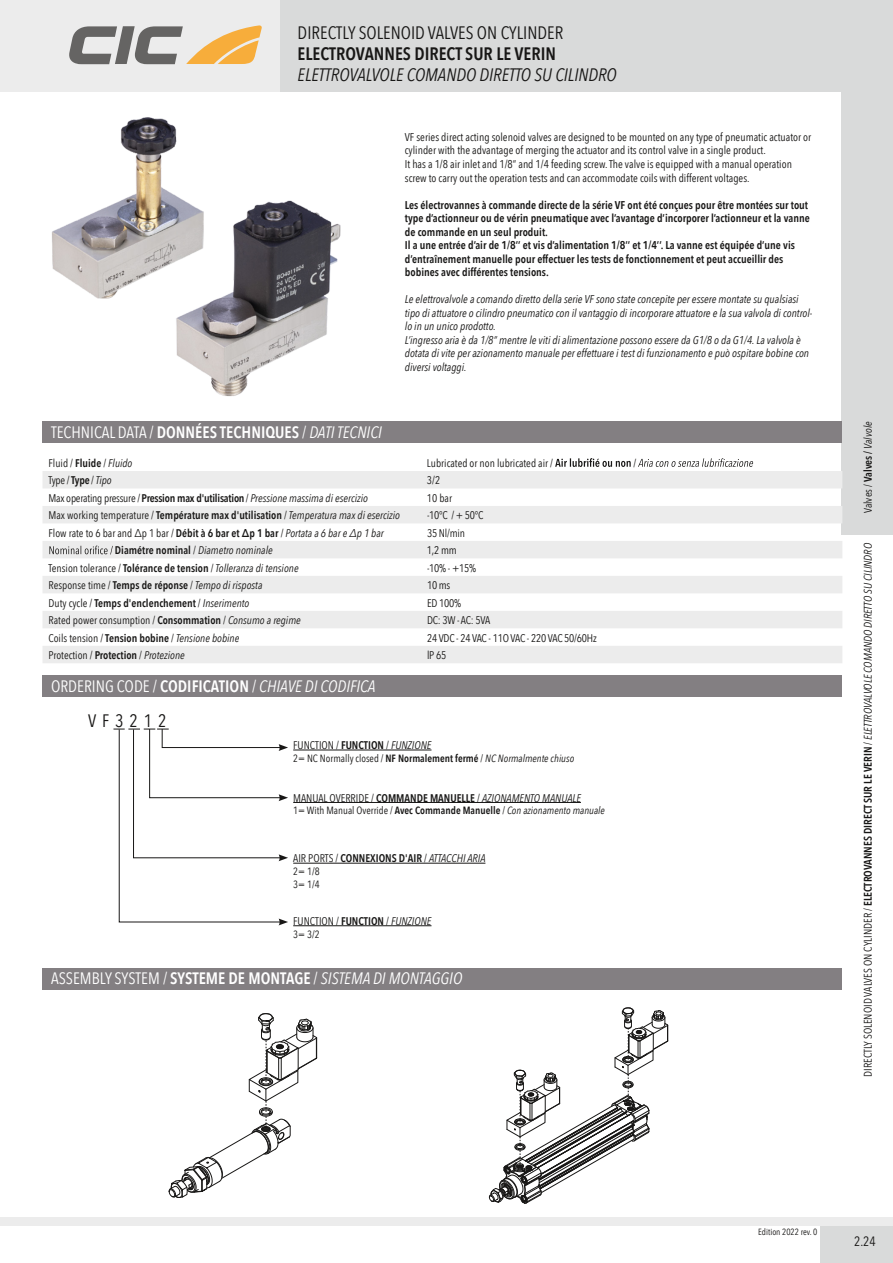
<style>
.page{position:relative;width:893px;height:1263px;background:#fff}
.page>*{position:absolute;margin:0;border:0;box-sizing:border-box;transform-origin:0 0}
.t1{font:18px "Avenir Next Condensed";color:#181716}
.t2{font:italic 18px "Avenir Next Condensed";color:#181716}
.t3{font:600 18px "Avenir Next Condensed";color:#181716}
.t4{font:italic 16.5px "Avenir Next Condensed";color:#fff}
.t5{font:600 16.5px "Avenir Next Condensed";color:#fff}
.t6{font:13.5px "Avenir Next Condensed";color:#181716}
.t7{font:italic 11.25px/13.5px "Avenir Next Condensed";color:#181716}
.t8{font:600 11.25px/13.5px "Avenir Next Condensed";color:#181716}
.t9{font:11.25px/13.5px "Avenir Next Condensed";color:#181716}
.t10{font:11.1px "Avenir Next Condensed";color:#181716}
.t11{font:italic 11.1px "Avenir Next Condensed";color:#181716}
.t12{font:600 11.1px "Avenir Next Condensed";color:#181716}
.t13{font:11.1px "Avenir Next Condensed";letter-spacing:-.02em;color:#181716}
.t14{font:10.95px "Avenir Next Condensed";color:#181716}
.t15{font:10.5px/12.6px "Avenir Next Condensed";color:#181716}
.t16{font:9px "Avenir Next Condensed";color:#181716}
.s1{font-weight:400}
.s2{font-weight:400;font-style:italic}
.s3{font-weight:600}
.s4{font-style:italic}
.s5{font-style:normal}
.s6{font-weight:600;font-style:normal}
</style>
<div class="page">
<div style="left:0;top:0;width:281px;height:92px;background:#ececec"></div>
<div style="left:281px;top:0;width:612px;height:92px;background:#d9dada"></div>
<div style="left:842px;top:0;width:51px;height:534px;background:#d9dada"></div>
<div style="left:821px;top:1226px;width:72px;height:37px;background:#d9dada"></div>
<div style="left:0;top:1217px;width:893px;height:9px;background:#ececec"></div>
<div style="left:43px;top:422px;width:799px;height:21px;background:#837f82"></div>
<svg style="left:43px;top:471px;width:799px;height:192px;fill:#ececec"></svg>
<svg style="left:555px;top:458px;width:76px;height:9px"></svg>
<svg style="left:638px;top:458px;width:115px;height:9px"></svg>
<svg style="left:49px;top:546px;width:64px;height:8px"></svg>
<div style="left:43px;top:675px;width:799px;height:21px;background:#837f82"></div>
<hr style="left:293px;top:863px;width:192px;height:1px;background:#181716">
<hr style="left:293px;top:925px;width:138px;height:1px;background:#181716">
<hr style="left:293px;top:802px;width:288px;height:1px;background:#181716">
<hr style="left:293px;top:750px;width:138px;height:1px;background:#181716">
<svg style="left:113px;top:728px;width:175px;height:197px"></svg>
<div style="left:43px;top:968px;width:799px;height:21px;background:#837f82"></div>
<svg style="left:169px;top:1013px;width:148px;height:185px"></svg>
<svg style="left:489px;top:989px;width:179px;height:215px"></svg>
<svg style="left:69px;top:25px;width:193px;height:39px"></svg>
<img style="left:52px;top:117px;width:289px;height:279px">
<h1 class="t1" style="left:298px;top:18px;width:267px">DIRECTLY SOLENOID VALVES ON CYLINDER</h1>
<h1 class="t3" style="left:298px;top:38px;width:260px">ELECTROVANNES DIRECT SUR LE VERIN</h1>
<h1 class="t2" style="left:298px;top:64px;width:321px">ELETTROVALVOLE COMANDO DIRETTO SU CILINDRO</h1>
<p class="t9" style="left:405px;top:130px;width:408px">VF series direct acting solenoid valves are designed to be mounted on any type of pneumatic actuator or cylinder with the advantage of merging the actuator and its control valve in a single product.<br>It has a 1/8 air inlet and 1/8” and 1/4 feeding screw.The valve is equipped with a manual operation screw to carry out the operation tests and can accommodate coils with different voltages.</p>
<p class="t8" style="left:405px;top:197px;width:406px">Les électrovannes à commande directe de la série VF ont été conçues pour être montées sur tout type d’actionneur ou de vérin pneumatique avec l’avantage d’incorporer l’actionneur et la vanne de commande en un seul produit.<br>Il a une entrée d’air de 1/8’’ et vis d’alimentation 1/8’’ et 1/4’’. La vanne est équipée d’une vis d’entraînement manuelle pour effectuer les tests de fonctionnement et peut accueillir des bobines avec différentes tensions.</p>
<p class="t7" style="left:405px;top:292px;width:409px">Le elettrovalvole a comando diretto della serie VF sono state concepite per essere montate su qualsiasi tipo di attuatore o cilindro pneumatico con il vantaggio di incorporare attuatore e la sua valvola di control&shy;lo in un unico prodotto.<br>L’ingresso aria è da 1/8” mentre le viti di alimentazione possono essere da G1/8 o da G1/4. La valvola è dotata di vite per azionamento manuale per effettuare i test di funzionamento e può ospitare bobine con diversi voltaggi.</p>
<h2 class="t5" style="left:51px;top:418px;width:332px"><span class="s1">TECHNICAL DATA /</span> DONNÉES TECHNIQUES <span class="s1">/</span> <span class="s2">DATI TECNICI</span></h2>
<p class="t10" style="left:49px;top:453px;width:85px">Fluid / <span class="s3">Fluide</span> / <span class="s4">Fluido</span></p>
<p class="t10" style="left:427px;top:453px;width:128px">Lubricated or non lubricated air /</p>
<p class="t10" style="left:633px;top:453px;width:4px">/</p>
<p class="t10" style="left:49px;top:471px;width:65px">Type / <span class="s3">Type</span> / <span class="s4">Tipo</span></p>
<p class="t10" style="left:427px;top:471px;width:15px">3/2</p>
<p class="t11" style="left:49px;top:491px;width:321px"><span class="s5">Max operating pressure /</span> <span class="s6">Pression max d'utilisation</span> <span class="s5">/</span> Pressione massima di esercizio</p>
<p class="t10" style="left:427px;top:488px;width:27px">10 bar</p>
<p class="t12" style="left:49px;top:506px;width:353px"><span class="s1">Max working temperature /</span> Température max d'utilisation <span class="s1">/</span> <span class="s2">Temperatura max di esercizio</span></p>
<p class="t10" style="left:427px;top:506px;width:58px">-10°C / + 50°C</p>
<p class="t10" style="left:49px;top:523px;width:337px">Flow rate to 6 bar and ∆p 1 bar / <span class="s3">Débit à 6 bar et ∆p 1 bar</span> / <span class="s4">Portata a 6 bar e ∆p 1 bar</span></p>
<p class="t10" style="left:427px;top:523px;width:39px">35 Nl/min</p>
<p class="t11" style="left:115px;top:544px;width:159px"><span class="s6">Diamétre nominal</span> <span class="s5">/</span> Diametro nominale</p>
<p class="t10" style="left:427px;top:541px;width:31px">1,2 mm</p>
<p class="t11" style="left:49px;top:561px;width:252px"><span class="s5">Tension tolerance /</span> <span class="s6">Tolérance de tension</span> <span class="s5">/</span> Tolleranza di tensione</p>
<p class="t10" style="left:427px;top:558px;width:51px">-10% - +15%</p>
<p class="t11" style="left:49px;top:578px;width:215px"><span class="s5">Response time /</span> <span class="s6">Temps de réponse</span> <span class="s5">/</span> Tempo di risposta</p>
<p class="t10" style="left:427px;top:576px;width:25px">10 ms</p>
<p class="t12" style="left:49px;top:593px;width:202px"><span class="s1">Duty cycle /</span> Temps d'enclenchement <span class="s1">/</span> <span class="s2">Inserimento</span></p>
<p class="t10" style="left:427px;top:593px;width:36px">ED 100%</p>
<p class="t10" style="left:49px;top:611px;width:254px">Rated power consumption / <span class="s3">Consommation</span> / <span class="s4">Consumo a regime</span></p>
<p class="t10" style="left:427px;top:611px;width:65px">DC: 3W - AC: 5VA</p>
<p class="t10" style="left:49px;top:628px;width:192px">Coils tension / <span class="s3">Tension bobine</span> / <span class="s4">Tensione bobine</span></p>
<p class="t13" style="left:427px;top:628px;width:171px">24 VDC - 24 VAC - 11OVAC - 220 VAC 50/60Hz</p>
<p class="t10" style="left:49px;top:646px;width:138px">Protection / <span class="s3">Protection</span> / <span class="s4">Protezione</span></p>
<p class="t10" style="left:427px;top:646px;width:21px">lP 65</p>
<h2 class="t4" style="left:51px;top:676px;width:326px"><span class="s5">ORDERING CODE /</span> <span class="s6">CODIFICATION</span> <span class="s5">/</span> CHIAVE DI CODIFICA</h2>
<h1 class="t1" style="left:88px;top:705px;width:80px">VF3212</h1>
<p class="t10" style="left:293px;top:736px;width:140px">FUNCTION / <span class="s3">FUNCTION</span> / <span class="s4">FUNZIONE</span></p>
<p class="t15" style="left:293px;top:751px;width:283px">2= NC Normally closed / <span class="s3">NF Normalement fermé</span> / <span class="s4">NC Normalmente chiuso</span></p>
<p class="t11" style="left:293px;top:791px;width:289px"><span class="s5">MANUAL OVERRIDE /</span> <span class="s6">COMMANDE MANUELLE</span> <span class="s5">/</span> AZIONAMENTO MANUALE</p>
<p class="t15" style="left:293px;top:804px;width:313px">1= With Manual Override / <span class="s3">Avec Commande Manuelle</span> / <span class="s4">Con azionamento manuale</span></p>
<p class="t12" style="left:293px;top:849px;width:194px"><span class="s1">AIR PORTS /</span> CONNEXIONS D'AIR <span class="s1">/</span> <span class="s2">ATTACCHI ARIA</span></p>
<p class="t15" style="left:293px;top:864px;width:28px">2= 1/8<br>3= 1/4</p>
<p class="t10" style="left:293px;top:911px;width:140px">FUNCTION / <span class="s3">FUNCTION</span> / <span class="s4">FUNZIONE</span></p>
<p class="t15" style="left:293px;top:927px;width:28px">3= 3/2</p>
<h2 class="t4" style="left:51px;top:969px;width:413px"><span class="s5">ASSEMBLY SYSTEM /</span> <span class="s6">SYSTEME DE MONTAGE</span> <span class="s5">/</span> SISTEMA DI MONTAGGIO</h2>
<p class="t14" style="left:858px;top:513px;width:93px;rotate:-90deg">Valves / <span class="s3">Valves /</span> <span class="s4">Valvole</span></p>
<p class="t11" style="left:861px;top:1077px;width:535px;rotate:-90deg"><span class="s5">DIRECTLY SOLENOID VALVES ON CYLINDER /</span> <span class="s6">ELECTROVANNES DIRECT SUR LE VERIN</span> <span class="s5">/</span> ELETTROVALVOLE COMANDO DIRETTO SU CILINDRO</p>
<p class="t16" style="left:758px;top:1224px;width:61px">Edition 2022 rev. 0</p>
<p class="t6" style="left:854px;top:1230px;width:23px">2.24</p>
</div>
